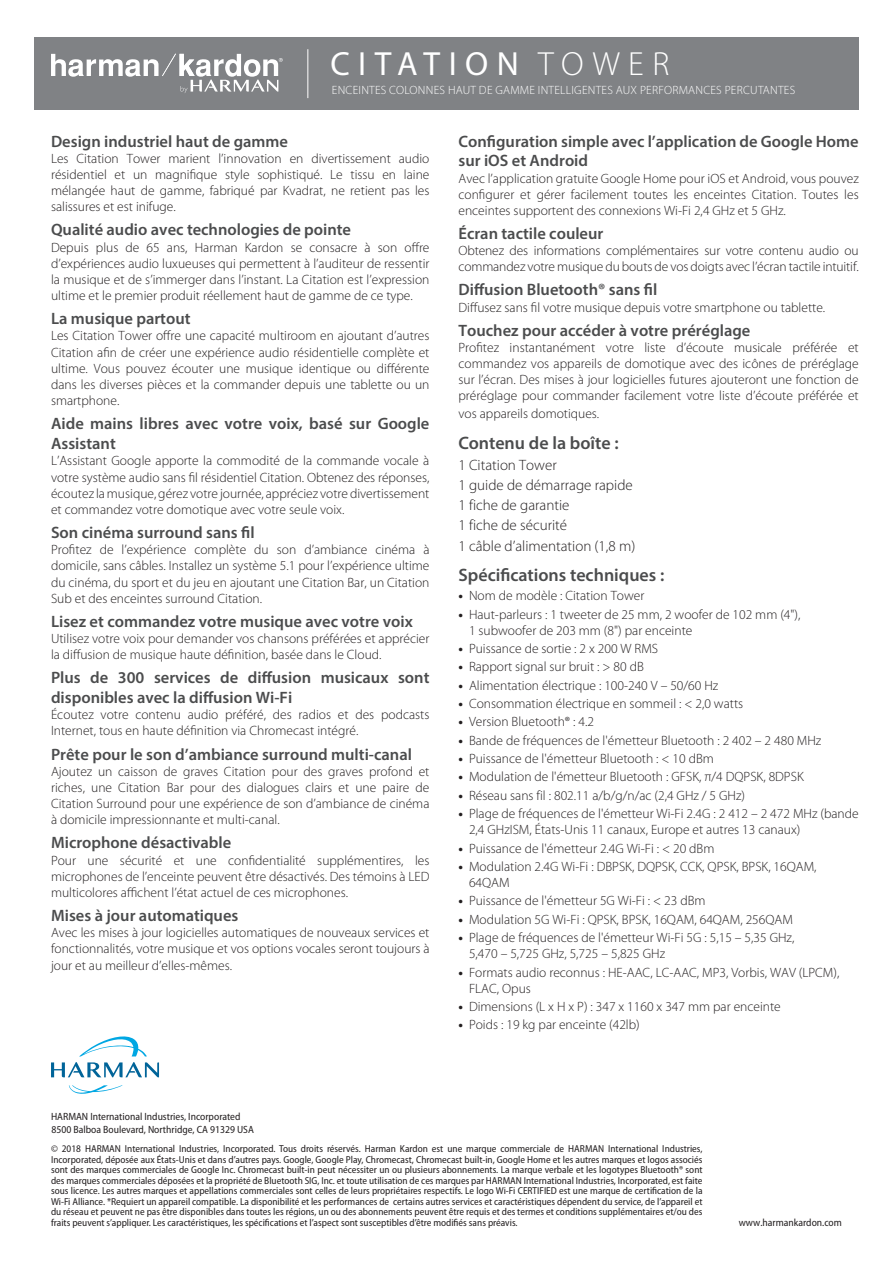
<style>
.page{position:relative;width:893px;height:1263px;background:#fff}
.page>*{position:absolute;margin:0;border:0;box-sizing:border-box;transform-origin:0 0}
.t1{font:33.6px "Myriad Pro";letter-spacing:.25em;color:#fff}
.t2{font:600 18px "Myriad Pro";color:#4b4c4d}
.t3{font:600 16.5px/19.8px "Myriad Pro";color:#4b4c4d}
.t4{font:300 15px/20.1px "Myriad Pro";color:#231f20}
.t5{font:300 13.5px/16.2px "Myriad Pro";color:#231f20;text-align:justify}
.t6{font:300 12px "Myriad Pro";letter-spacing:.02em;color:#fff}
.t7{font:semi-condensed 10.5px/13.5px "Myriad Pro";color:#231f20}
.t8{font:semi-condensed 10.2px/10.5px "Myriad Pro";color:#231f20;text-align:justify}
.s1{font-weight:300}
.s2{font-weight:700}
</style>
<div class="page">
<div style="left:34px;top:37px;width:825px;height:72px;background:#808285"></div>
<hr style="left:307px;top:49px;width:1px;height:49px;background:#fff">
<svg style="left:51px;top:54px;width:232px;height:39px"></svg>
<svg style="left:79px;top:1036px;width:68px;height:20px"></svg>
<svg style="left:69px;top:1085px;width:54px;height:9px"></svg>
<svg style="left:51px;top:1062px;width:108px;height:15px"></svg>
<h1 class="t1" style="left:330px;top:43px;width:340px">CITATION <span class="s1">TOWER</span></h1>
<p class="t6" style="left:332px;top:83px;width:465px">ENCEINTES COLONNES HAUT DE GAMME INTELLIGENTES AUX PERFORMANCES PERCUTANTES</p>
<p class="t3" style="left:51px;top:131px;width:239px">Design industriel haut de gamme</p>
<p class="t5" style="left:51px;top:150px;width:380px">Les Citation Tower marient l’innovation en divertissement audio résidentiel et un magnifique style sophistiqué. Le tissu en laine mélangée haut de gamme, fabriqué par Kvadrat, ne retient pas les salissures et est inifuge.</p>
<p class="t3" style="left:51px;top:219px;width:301px">Qualité audio avec technologies de pointe</p>
<p class="t5" style="left:51px;top:239px;width:380px">Depuis plus de 65 ans, Harman Kardon se consacre à son offre d’expériences audio luxueuses qui permettent à l’auditeur de ressentir la musique et de s’immerger dans l’instant. La Citation est l’expression ultime et le premier produit réellement haut de gamme de ce type.</p>
<p class="t3" style="left:51px;top:308px;width:141px">La musique partout</p>
<p class="t5" style="left:51px;top:328px;width:380px">Les Citation Tower offre une capacité multiroom en ajoutant d’autres Citation afin de créer une expérience audio résidentielle complète et ultime. Vous pouvez écouter une musique identique ou différente dans les diverses pièces et la commander depuis une tablette ou un smartphone.</p>
<p class="t3" style="left:51px;top:413px;width:380px">Aide mains libres avec votre voix, basé sur Google<br>Assistant</p>
<p class="t5" style="left:51px;top:453px;width:380px">L’Assistant Google apporte la commodité de la commande vocale à votre système audio sans fil résidentiel Citation. Obtenez des réponses, écoutez la musique, gérez votre journée, appréciez votre divertissement et commandez votre domotique avec votre seule voix.</p>
<p class="t3" style="left:51px;top:522px;width:205px">Son cinéma surround sans fil</p>
<p class="t5" style="left:51px;top:542px;width:380px">Profitez de l’expérience complète du son d’ambiance cinéma à domicile, sans câbles. Installez un système 5.1 pour l’expérience ultime du cinéma, du sport et du jeu en ajoutant une Citation Bar, un Citation Sub et des enceintes surround Citation.</p>
<p class="t3" style="left:51px;top:611px;width:363px">Lisez et commandez votre musique avec votre voix</p>
<p class="t5" style="left:51px;top:631px;width:380px">Utilisez votre voix pour demander vos chansons préférées et apprécier la diffusion de musique haute définition, basée dans le Cloud.</p>
<p class="t3" style="left:51px;top:667px;width:380px">Plus de 300 services de diffusion musicaux sont disponibles avec la diffusion Wi-Fi</p>
<p class="t5" style="left:51px;top:707px;width:380px">Écoutez votre contenu audio préféré, des radios et des podcasts<br>Internet, tous en haute définition via Chromecast intégré.</p>
<p class="t3" style="left:51px;top:744px;width:362px">Prête pour le son d’ambiance surround multi-canal</p>
<p class="t5" style="left:51px;top:763px;width:380px">Ajoutez un caisson de graves Citation pour des graves profond et riches, une Citation Bar pour des dialogues clairs et une paire de Citation Surround pour une expérience de son d’ambiance de cinéma à domicile impressionnante et multi-canal.</p>
<p class="t3" style="left:51px;top:832px;width:182px">Microphone désactivable</p>
<p class="t5" style="left:51px;top:852px;width:380px">Pour une sécurité et une confidentialité supplémentires, les microphones de l’enceinte peuvent être désactivés. Des témoins à LED multicolores affichent l’état actuel de ces microphones.</p>
<p class="t3" style="left:51px;top:905px;width:189px">Mises à jour automatiques</p>
<p class="t5" style="left:51px;top:925px;width:380px">Avec les mises à jour logicielles automatiques de nouveaux services et fonctionnalités, votre musique et vos options vocales seront toujours à jour et au meilleur d’elles-mêmes.</p>
<p class="t3" style="left:458px;top:131px;width:402px">Configuration simple avec l’application de Google Home sur iOS et Android</p>
<p class="t5" style="left:458px;top:170px;width:402px">Avec l’application gratuite Google Home pour iOS et Android, vous pouvez configurer et gérer facilement toutes les enceintes Citation. Toutes les enceintes supportent des connexions Wi-Fi 2,4 GHz et 5 GHz.</p>
<p class="t3" style="left:458px;top:223px;width:146px">Écran tactile couleur</p>
<p class="t5" style="left:458px;top:243px;width:402px">Obtenez des informations complémentaires sur votre contenu audio ou commandez votre musique du bouts de vos doigts avec l’écran tactile intuitif.</p>
<p class="t3" style="left:458px;top:280px;width:200px">Diffusion Bluetooth® sans fil</p>
<p class="t5" style="left:458px;top:299px;width:368px">Diffusez sans fil votre musique depuis votre smartphone ou tablette.</p>
<p class="t3" style="left:458px;top:320px;width:293px">Touchez pour accéder à votre préréglage</p>
<p class="t5" style="left:458px;top:339px;width:402px">Profitez instantanément votre liste d’écoute musicale préférée et commandez vos appareils de domotique avec des icônes de préréglage sur l’écran. Des mises à jour logicielles futures ajouteront une fonction de préréglage pour commander facilement votre liste d’écoute préférée et</p>
<p class="t5" style="left:458px;top:406px;width:142px">vos appareils domotiques.</p>
<h2 class="t2" style="left:458px;top:432px;width:162px">Contenu de la boîte :</h2>
<p class="t4" style="left:458px;top:455px;width:178px">1 Citation Tower<br>1 guide de démarrage rapide<br>1 fiche de garantie<br>1 fiche de sécurité<br>1 câble d’alimentation (1,8 m)</p>
<h2 class="t2" style="left:458px;top:564px;width:207px">Spécifications techniques :</h2>
<p class="t5" style="left:458px;top:588px;width:187px"><span class="s2">•</span> Nom de modèle : Citation Tower</p>
<p class="t5" style="left:469px;top:606px;width:333px;text-indent:-11px"><span class="s2">•</span> Haut-parleurs : 1 tweeter de 25 mm, 2 woofer de 102 mm (4"),<br>1 subwoofer de 203 mm (8") par enceinte</p>
<p class="t5" style="left:458px;top:641px;width:201px"><span class="s2">•</span> Puissance de sortie : 2 x 200 W RMS</p>
<p class="t5" style="left:458px;top:659px;width:187px"><span class="s2">•</span> Rapport signal sur bruit : &gt; 80 dB</p>
<p class="t5" style="left:458px;top:677px;width:261px"><span class="s2">•</span> Alimentation électrique : 100-240 V – 50/60 Hz</p>
<p class="t5" style="left:458px;top:696px;width:286px"><span class="s2">•</span> Consommation électrique en sommeil : &lt; 2,0 watts</p>
<p class="t5" style="left:458px;top:714px;width:137px"><span class="s2">•</span> Version Bluetooth® : 4.2</p>
<p class="t5" style="left:458px;top:732px;width:364px"><span class="s2">•</span> Bande de fréquences de l'émetteur Bluetooth : 2 402 – 2 480 MHz</p>
<p class="t5" style="left:458px;top:751px;width:257px"><span class="s2">•</span> Puissance de l'émetteur Bluetooth : &lt; 10 dBm</p>
<p class="t5" style="left:458px;top:769px;width:347px"><span class="s2">•</span> Modulation de l'émetteur Bluetooth : GFSK, π/4 DQPSK, 8DPSK</p>
<p class="t5" style="left:458px;top:787px;width:288px"><span class="s2">•</span> Réseau sans fil : 802.11 a/b/g/n/ac (2,4 GHz / 5 GHz)</p>
<p class="t5" style="left:469px;top:806px;width:391px;text-indent:-11px"><span class="s2">•</span> Plage de fréquences de l'émetteur Wi-Fi 2.4G : 2 412 – 2 472 MHz (bande<br>2,4 GHzISM, États-Unis 11 canaux, Europe et autres 13 canaux)</p>
<p class="t5" style="left:458px;top:840px;width:257px"><span class="s2">•</span> Puissance de l'émetteur 2.4G Wi-Fi : &lt; 20 dBm</p>
<p class="t5" style="left:469px;top:858px;width:349px;text-indent:-11px"><span class="s2">•</span> Modulation 2.4G Wi-Fi : DBPSK, DQPSK, CCK, QPSK, BPSK, 16QAM,<br>64QAM</p>
<p class="t5" style="left:458px;top:893px;width:249px"><span class="s2">•</span> Puissance de l'émetteur 5G Wi-Fi : &lt; 23 dBm</p>
<p class="t5" style="left:458px;top:911px;width:336px"><span class="s2">•</span> Modulation 5G Wi-Fi : QPSK, BPSK, 16QAM, 64QAM, 256QAM</p>
<p class="t5" style="left:469px;top:929px;width:327px;text-indent:-11px"><span class="s2">•</span> Plage de fréquences de l'émetteur Wi-Fi 5G : 5,15 – 5,35 GHz,<br>5,470 – 5,725 GHz, 5,725 – 5,825 GHz</p>
<p class="t5" style="left:469px;top:964px;width:372px;text-indent:-11px"><span class="s2">•</span> Formats audio reconnus : HE-AAC, LC-AAC, MP3, Vorbis, WAV (LPCM),<br>FLAC, Opus</p>
<p class="t5" style="left:458px;top:999px;width:324px"><span class="s2">•</span> Dimensions (L x H x P) : 347 x 1160 x 347 mm par enceinte</p>
<p class="t5" style="left:458px;top:1017px;width:183px"><span class="s2">•</span> Poids : 19 kg par enceinte (42lb)</p>
<p class="t7" style="left:51px;top:1109px;width:204px">HARMAN International Industries, Incorporated<br>8500 Balboa Boulevard, Northridge, CA 91329 USA</p>
<p class="t8" style="left:51px;top:1144px;width:653px">© 2018 HARMAN International Industries, Incorporated. Tous droits réservés. Harman Kardon est une marque commerciale de HARMAN International Industries, Incorporated, déposée aux États-Unis et dans d’autres pays. Google, Google Play, Chromecast, Chromecast built-in, Google Home et les autres marques et logos associés sont des marques commerciales de Google Inc. Chromecast built-in peut nécessiter un ou plusieurs abonnements. La marque verbale et les logotypes Bluetooth® sont des marques commerciales déposées et la propriété de Bluetooth SIG, Inc. et toute utilisation de ces marques par HARMAN International Industries, Incorporated, est faite sous licence. Les autres marques et appellations commerciales sont celles de leurs propriétaires respectifs. Le logo Wi-Fi CERTIFIED est une marque de certification de la Wi-Fi Alliance. *Requiert un appareil compatible. La disponibilité et les performances de certains autres services et caractéristiques dépendent du service, de l’appareil et du réseau et peuvent ne pas être disponibles dans toutes les régions, un ou des abonnements peuvent être requis et des termes et conditions supplémentaires et/ou des fraits peuvent s’appliquer. Les caractéristiques, les spécifications et l’aspect sont susceptibles d’être modifiés sans préavis.</p>
<p class="t7" style="left:739px;top:1216px;width:105px">www.harmankardon.com</p>
</div>
